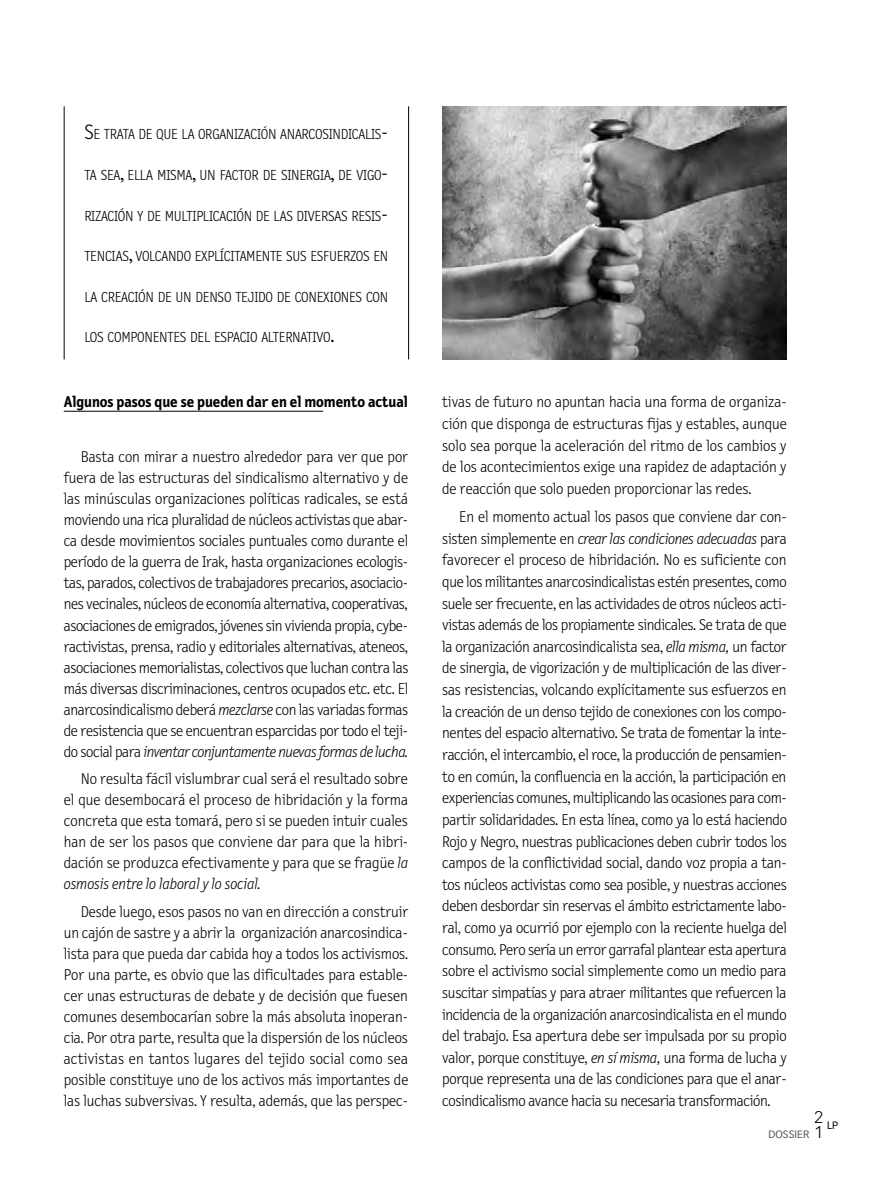
<style>
.page{position:relative;width:893px;height:1191px;background:#fff}
.page>*{position:absolute;margin:0;border:0;box-sizing:border-box;transform-origin:0 0}
.t1{font:300 16.5px/15px "Vectora LH";color:#000}
.t2{font:300 15.75px/21.6px "Letter Gothic Text";letter-spacing:-.005em;color:#000;text-align:justify}
.t3{font:700 15.75px "Letter Gothic Text";letter-spacing:-.005em;color:#000}
.t4{font:300 14.7px "Letter Gothic Text";letter-spacing:-.02em;color:#000}
.t5{font:10.5px "Vectora LH";color:#58585a}
.t6{font:10.5px "Vectora LH";color:#000}
.s1{font-size:21px}
.s2{font-style:italic}
</style>
<div class="page">
<hr style="left:64px;top:411px;width:259px;height:1px;background:#000">
<hr style="left:64px;top:106px;width:1px;height:253px;background:#000">
<hr style="left:408px;top:106px;width:1px;height:253px;background:#000">
<img style="left:442px;top:106px;width:345px;height:253px">
<p class="t4" style="left:84px;top:126px;width:306px"><span class="s1">S</span>E TRATA DE QUE LA ORGANIZACIÓN ANARCOSINDICALIS<span class="s1">-</span></p>
<p class="t4" style="left:84px;top:167px;width:306px">TA SEA<span class="s1">,</span> ELLA MISMA<span class="s1">,</span> UN FACTOR DE SINERGIA<span class="s1">,</span> DE VIGO<span class="s1">-</span></p>
<p class="t4" style="left:84px;top:207px;width:306px">RIZACIÓN Y DE MULTIPLICACIÓN DE LAS DIVERSAS RESIS<span class="s1">-</span></p>
<p class="t4" style="left:84px;top:248px;width:306px">TENCIAS<span class="s1">,</span> VOLCANDO EXPLÍCITAMENTE SUS ESFUERZOS EN</p>
<p class="t4" style="left:84px;top:288px;width:306px">LA CREACIÓN DE UN DENSO TEJIDO DE CONEXIONES CON</p>
<p class="t4" style="left:84px;top:329px;width:252px">LOS COMPONENTES DEL ESPACIO ALTERNATIVO<span class="s1">.</span></p>
<p class="t3" style="left:64px;top:393px;width:346px">Algunos pasos que se pueden dar en el momento actual</p>
<p class="t2" style="left:64px;top:447px;width:346px;line-height:21px;text-indent:17px">Basta con mirar a nuestro alrededor para ver que por fuera de las estructuras del sindicalismo alternativo y de las minúsculas organizaciones políticas radicales, se está moviendo una rica pluralidad de núcleos activistas que abar&shy;ca desde movimientos sociales puntuales como durante el período de la guerra de Irak, hasta organizaciones ecologis&shy;tas, parados, colectivos de trabajadores precarios, asociacio&shy;nes vecinales, núcleos de economía alternativa, cooperativas, asociaciones de emigrados, jóvenes sin vivienda propia, cybe&shy;ractivistas, prensa, radio y editoriales alternativas, ateneos, asociaciones memorialistas, colectivos que luchan contra las más diversas discriminaciones, centros ocupados etc. etc. El anarcosindicalismo deberá <span class="s2">mezclarse</span> con las variadas formas de resistencia que se encuentran esparcidas por todo el teji&shy;do social para <span class="s2">inventar conjuntamente nuevas formas de lucha.</span></p>
<p class="t2" style="left:64px;top:768px;width:346px;line-height:21px;text-indent:17px">No resulta fácil vislumbrar cual será el resultado sobre el que desembocará el proceso de hibridación y la forma concreta que esta tomará, pero si se pueden intuir cuales han de ser los pasos que conviene dar para que la hibri&shy;dación se produzca efectivamente y para que se fragüe <span class="s2">la osmosis entre lo laboral y lo social.</span></p>
<p class="t2" style="left:64px;top:901px;width:346px;line-height:21px;text-indent:17px">Desde luego, esos pasos no van en dirección a construir un cajón de sastre y a abrir la organización anarcosindica&shy;lista para que pueda dar cabida hoy a todos los activismos.<br>Por una parte, es obvio que las dificultades para estable&shy;cer unas estructuras de debate y de decisión que fuesen comunes desembocarían sobre la más absoluta inoperan&shy;cia. Por otra parte, resulta que la dispersión de los núcleos activistas en tantos lugares del tejido social como sea posible constituye uno de los activos más importantes de las luchas subversivas. Y resulta, además, que las perspec-</p>
<p class="t2" style="left:442px;top:392px;width:346px">tivas de futuro no apuntan hacia una forma de organiza&shy;ción que disponga de estructuras fijas y estables, aunque solo sea porque la aceleración del ritmo de los cambios y de los acontecimientos exige una rapidez de adaptación y de reacción que solo pueden proporcionar las redes.</p>
<p class="t2" style="left:442px;top:506px;width:346px;text-indent:17px">En el momento actual los pasos que conviene dar con&shy;sisten simplemente en <span class="s2">crear las condiciones adecuadas</span> para favorecer el proceso de hibridación. No es suficiente con que los militantes anarcosindicalistas estén presentes, como suele ser frecuente, en las actividades de otros núcleos acti&shy;vistas además de los propiamente sindicales. Se trata de que la organización anarcosindicalista sea, <span class="s2">ella misma,</span> un factor de sinergia, de vigorización y de multiplicación de las diver&shy;sas resistencias, volcando explícitamente sus esfuerzos en la creación de un denso tejido de conexiones con los compo&shy;nentes del espacio alternativo. Se trata de fomentar la inte&shy;racción, el intercambio, el roce, la producción de pensamien&shy;to en común, la confluencia en la acción, la participación en experiencias comunes, multiplicando las ocasiones para com&shy;partir solidaridades. En esta línea, como ya lo está haciendo Rojo y Negro, nuestras publicaciones deben cubrir todos los campos de la conflictividad social, dando voz propia a tan&shy;tos núcleos activistas como sea posible, y nuestras acciones deben desbordar sin reservas el ámbito estrictamente labo&shy;ral, como ya ocurrió por ejemplo con la reciente huelga del consumo. Pero sería un error garrafal plantear esta apertura sobre el activismo social simplemente como un medio para suscitar simpatías y para atraer militantes que refuercen la incidencia de la organización anarcosindicalista en el mundo del trabajo. Esa apertura debe ser impulsada por su propio valor, porque constituye, <span class="s2">en sí misma,</span> una forma de lucha y porque representa una de las condiciones para que el anar&shy;cosindicalismo avance hacia su necesaria transformación.</p>
<p class="t1" style="left:814px;top:1110px;width:10px">2<br>1</p>
<p class="t6" style="left:827px;top:1118px;width:13px">LP</p>
<p class="t5" style="left:769px;top:1128px;width:42px">DOSSIER</p>
</div>
